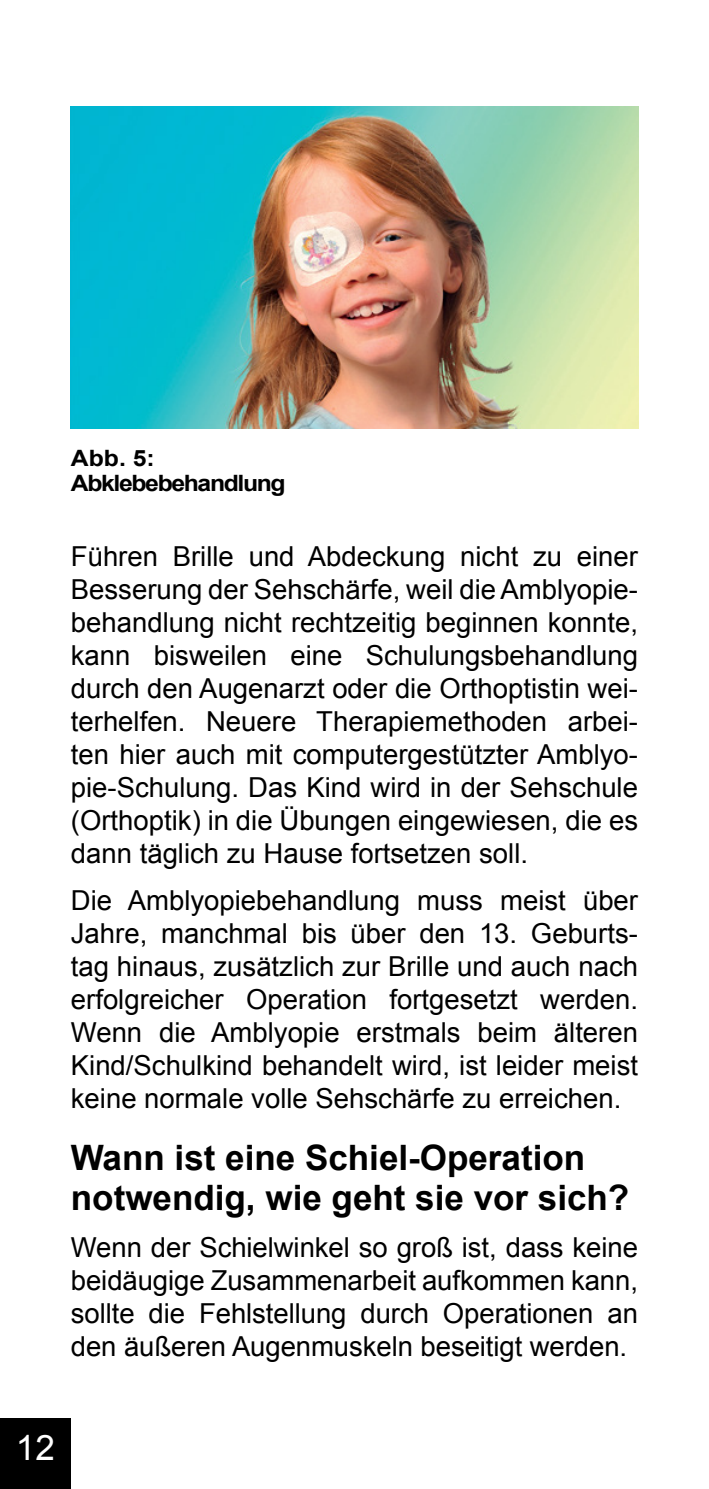
<style>
.page{position:relative;width:709px;height:1489px;background:#fff}
.page>*{position:absolute;margin:0;border:0;box-sizing:border-box;transform-origin:0 0}
.t1{font:700 35px/40px "Arial";color:#000}
.t2{font:35px "Arial";color:#fff}
.t3{font:27.5px/33px "Arial";color:#000;text-align:justify}
.t4{font:700 22.5px/25px "Arial";letter-spacing:-.055em;color:#000;scale:1.1 1}
</style>
<div class="page">
<div style="left:0;top:1417px;width:71px;height:71px;background:#000"></div>
<img style="left:71px;top:106px;width:567px;height:322px">
<p class="t4" style="left:71px;top:446px;width:197px">Abb. 5:<br>Abklebebehandlung</p>
<p class="t3" style="left:71px;top:540px;width:568px">Führen Brille und Abdeckung nicht zu einer Besserung der Sehschärfe, weil die Amblyopie&shy;behandlung nicht rechtzeitig beginnen konnte, kann bisweilen eine Schulungsbehandlung durch den Augenarzt oder die Orthoptistin wei&shy;terhelfen. Neuere Therapiemethoden arbei&shy;ten hier auch mit computergestützter Amblyo&shy;pie-Schulung. Das Kind wird in der Sehschule (Orthoptik) in die Übungen eingewiesen, die es dann täglich zu Hause fortsetzen soll.</p>
<p class="t3" style="left:71px;top:884px;width:568px">Die Amblyopiebehandlung muss meist über Jahre, manchmal bis über den 13. Geburts&shy;tag hinaus, zusätzlich zur Brille und auch nach erfolgreicher Operation fortgesetzt werden.<br>Wenn die Amblyopie erstmals beim älteren Kind/Schulkind behandelt wird, ist leider meist keine normale volle Sehschärfe zu erreichen.</p>
<p class="t1" style="left:71px;top:1138px;width:560px">Wann ist eine Schiel-Operation notwendig, wie geht sie vor sich?</p>
<p class="t3" style="left:71px;top:1230px;width:568px">Wenn der Schielwinkel so groß ist, dass keine beidäugige Zusammenarbeit aufkommen kann, sollte die Fehlstellung durch Operationen an den äußeren Augenmuskeln beseitigt werden.</p>
<p class="t2" style="left:16px;top:1424px;width:40px">12</p>
</div>
